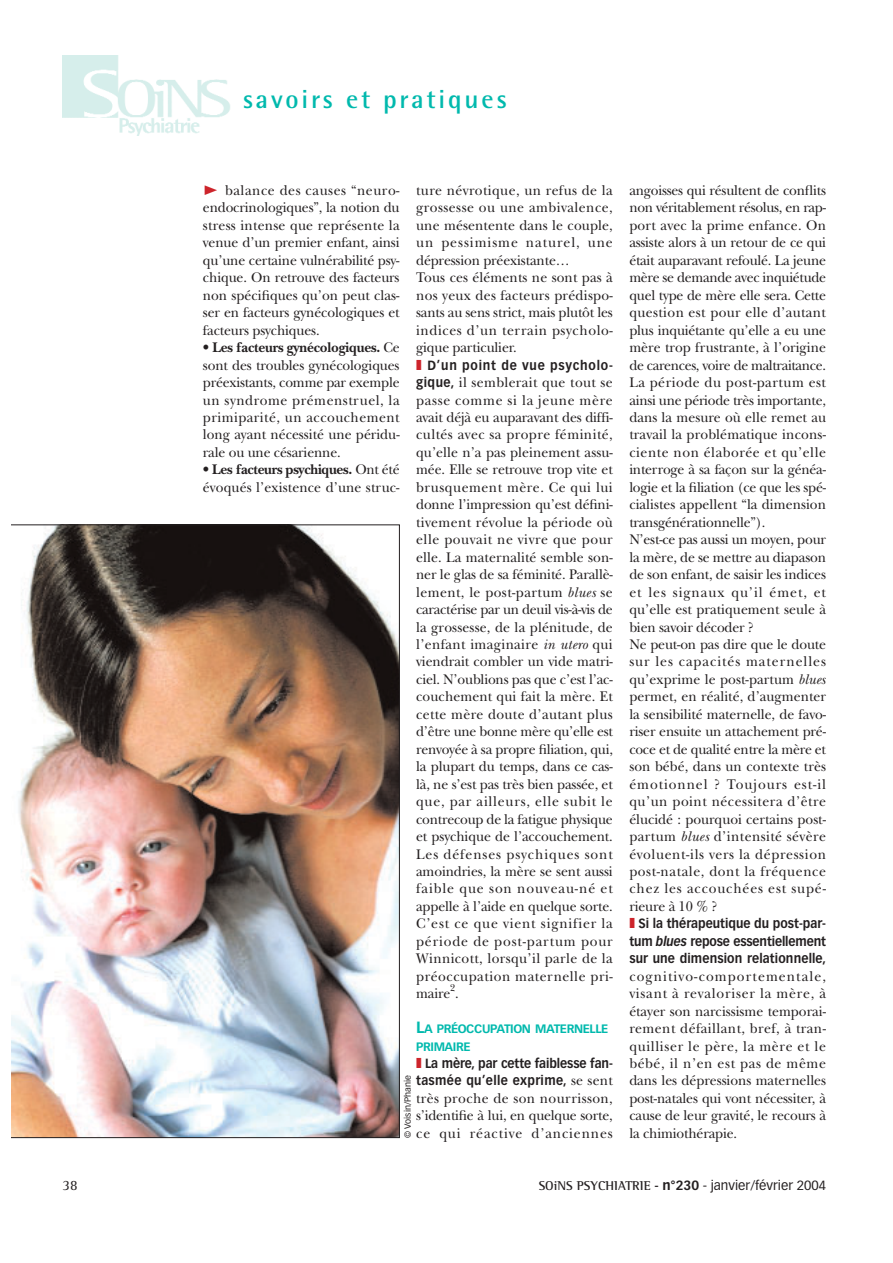
<style>
.page{position:relative;width:893px;height:1263px;background:#fff}
.page>*{position:absolute;margin:0;border:0;box-sizing:border-box;transform-origin:0 0}
.t1{font:700 26.25px "Rotis Semi Sans";letter-spacing:.105em;color:#00b9ad}
.t2{font:14.55px/17.4px "New Baskerville";color:#231f20;text-align:justify;scale:.95 1}
.t3{font:14.55px/17.4px "New Baskerville";letter-spacing:.02em;color:#231f20;scale:.95 1}
.t4{font:14.55px "Rotis Semi Serif";color:#231f20}
.t5{font:700 13.05px/17.4px "Vectora LH";letter-spacing:.01em;color:#231f20;scale:.92 1}
.t6{font:13.05px "Vectora LH";color:#231f20}
.t7{font:700 13.05px "Vectora LH";letter-spacing:.065em;color:#231f20;scale:.92 1}
.t8{font:700 12px/17.4px "Vectora LH";letter-spacing:-.03em;color:#00b9ad}
.t9{font:10.2px "New Baskerville";color:#231f20;scale:.95 1}
.t10{font:8.7px "Vectora LH";color:#231f20}
.s1{font-weight:700}
.s2{color:#cd242b}
.s3{font-family:"Vectora LH";font-weight:700;font-size:13.05px}
.s4{font-style:italic}
.s5{font-size:16.05px}
.s6{font-family:"New Baskerville";font-weight:400;font-size:14.55px}
.s7{font-family:"Rotis Semi Serif";font-weight:700}
.s8{font-family:"Helvetica"}
</style>
<div class="page">
<img style="left:63px;top:55px;width:167px;height:81px">
<img style="left:12px;top:525px;width:387px;height:613px">
<h1 class="t1" style="left:243px;top:90px;width:266px">savoirs et pratiques</h1>
<p class="t2" style="left:203px;top:183px;width:208px;text-indent:22px">balance des causes “neuro&shy;endocrinologiques”, la notion du stress intense que représente la venue d’un premier enfant, ainsi qu’une certaine vulnérabilité psy&shy;chique. On retrouve des facteurs non spécifiques qu’on peut clas&shy;ser en facteurs gynécologiques et facteurs psychiques.</p>
<p class="t2" style="left:203px;top:341px;width:208px">• <span class="s1">Les facteurs gynécologiques.</span> Ce sont des troubles gynécologiques préexistants, comme par exemple un syndrome prémenstruel, la primiparité, un accouchement long ayant nécessité une péridu&shy;rale ou une césarienne.</p>
<p class="t2" style="left:203px;top:463px;width:208px">• <span class="s1">Les facteurs psychiques.</span> Ont été évoqués l’existence d’une struc-</p>
<p class="t3" style="left:416px;top:183px;width:208px">ture névrotique, un refus de la grossesse ou une ambivalence, une mésentente dans le couple, un pessimisme naturel, une dépression préexistante…<br>Tous ces éléments ne sont pas à nos yeux des facteurs prédispo&shy;sants au sens strict, mais plutôt les indices d’un terrain psycholo&shy;gique particulier.</p>
<p class="t7" style="left:416px;top:359px;width:215px"><span class="s2">❚</span> D’un point de vue psycholo-</p>
<p class="t2" style="left:416px;top:375px;width:209px"><span class="s3">gique,</span> il semblerait que tout se passe comme si la jeune mère avait déjà eu auparavant des diffi&shy;cultés avec sa propre féminité, qu’elle n’a pas pleinement assu&shy;mée. Elle se retrouve trop vite et brusquement mère. Ce qui lui donne l’impression qu’est défini&shy;tivement révolue la période où elle pouvait ne vivre que pour elle. La maternalité semble son&shy;ner le glas de sa féminité. Parallè&shy;lement, le post-partum <span class="s4">blues</span> se caractérise par un deuil vis-à-vis de la grossesse, de la plénitude, de l’enfant imaginaire <span class="s4">in utero</span> qui viendrait combler un vide matri&shy;ciel. N’oublions pas que c’est l’ac&shy;couchement qui fait la mère. Et cette mère doute d’autant plus d’être une bonne mère qu’elle est renvoyée à sa propre filiation, qui, la plupart du temps, dans ce cas&shy;là, ne s’est pas très bien passée, et que, par ailleurs, elle subit le contrecoup de la fatigue physique et psychique de l’accouchement.<br>Les défenses psychiques sont amoindries, la mère se sent aussi faible que son nouveau-né et appelle à l’aide en quelque sorte.<br>C’est ce que vient signifier la période de post-partum pour Winnicott, lorsqu’il parle de la préoccupation maternelle pri&shy;maire .</p>
<p class="t9" style="left:450px;top:984px;width:7px">2</p>
<p class="t8" style="left:416px;top:1021px;width:194px"><span class="s5">L</span>A PRÉOCCUPATION MATERNELLE<br>PRIMAIRE</p>
<p class="t5" style="left:416px;top:1055px;width:215px"><span class="s2">❚</span> La mère, par cette faiblesse fan&shy;tasmée qu’elle exprime, <span class="s6">se sent</span></p>
<p class="t2" style="left:416px;top:1091px;width:208px">très proche de son nourrisson, s’identifie à lui, en quelque sorte, ce qui réactive d’anciennes</p>
<p class="t10" style="left:404px;top:1138px;width:64px;rotate:-90deg">© Voisin/Phanie</p>
<p class="t2" style="left:629px;top:183px;width:209px;text-align:left">angoisses qui résultent de conflits non véritablement résolus, en rap&shy;port avec la prime enfance. On assiste alors à un retour de ce qui était auparavant refoulé. La jeune mère se demande avec inquiétude quel type de mère elle sera. Cette question est pour elle d’autant plus inquiétante qu’elle a eu une mère trop frustrante, à l’origine de carences, voire de maltraitance.<br>La période du post-partum est ainsi une période très importante, dans la mesure où elle remet au travail la problématique incons&shy;ciente non élaborée et qu’elle interroge à sa façon sur la généa&shy;logie et la filiation (ce que les spé&shy;cialistes appellent “la dimension transgénérationnelle”).<br>N’est-ce pas aussi un moyen, pour la mère, de se mettre au diapason de son enfant, de saisir les indices et les signaux qu’il émet, et qu’elle est pratiquement seule à bien savoir décoder ?<br>Ne peut-on pas dire que le doute sur les capacités maternelles qu’exprime le post-partum <span class="s4">blues </span>permet, en réalité, d’augmenter la sensibilité maternelle, de favo&shy;riser ensuite un attachement pré&shy;coce et de qualité entre la mère et son bébé, dans un contexte très émotionnel ? Toujours est-il qu’un point nécessitera d’être élucidé : pourquoi certains post&shy;partum <span class="s4">blues</span> d’intensité sévère évoluent-ils vers la dépression post-natale, dont la fréquence chez les accouchées est supé&shy;rieure à 10 % ?</p>
<p class="t5" style="left:629px;top:916px;width:215px;text-align:justify"><span class="s2">❚</span> Si la thérapeutique du post-par&shy;tum <span class="s4">blues</span> repose essentiellement sur une dimension relationnelle,</p>
<p class="t2" style="left:629px;top:969px;width:208px">cognitivo-comportementale, visant à revaloriser la mère, à étayer son narcissisme temporai&shy;rement défaillant, bref, à tran&shy;quilliser le père, la mère et le bébé, il n’en est pas de même dans les dépressions maternelles post-natales qui vont nécessiter, à cause de leur gravité, le recours à la chimiothérapie.</p>
<p class="t4" style="left:63px;top:1180px;width:17px">38</p>
<p class="t6" style="left:538px;top:1180px;width:289px"><span class="s7">SOiNS PSYCHIATRIE</span> <span class="s8">-</span> <span class="s1">n°230</span> - janvier/février 2004</p>
</div>
